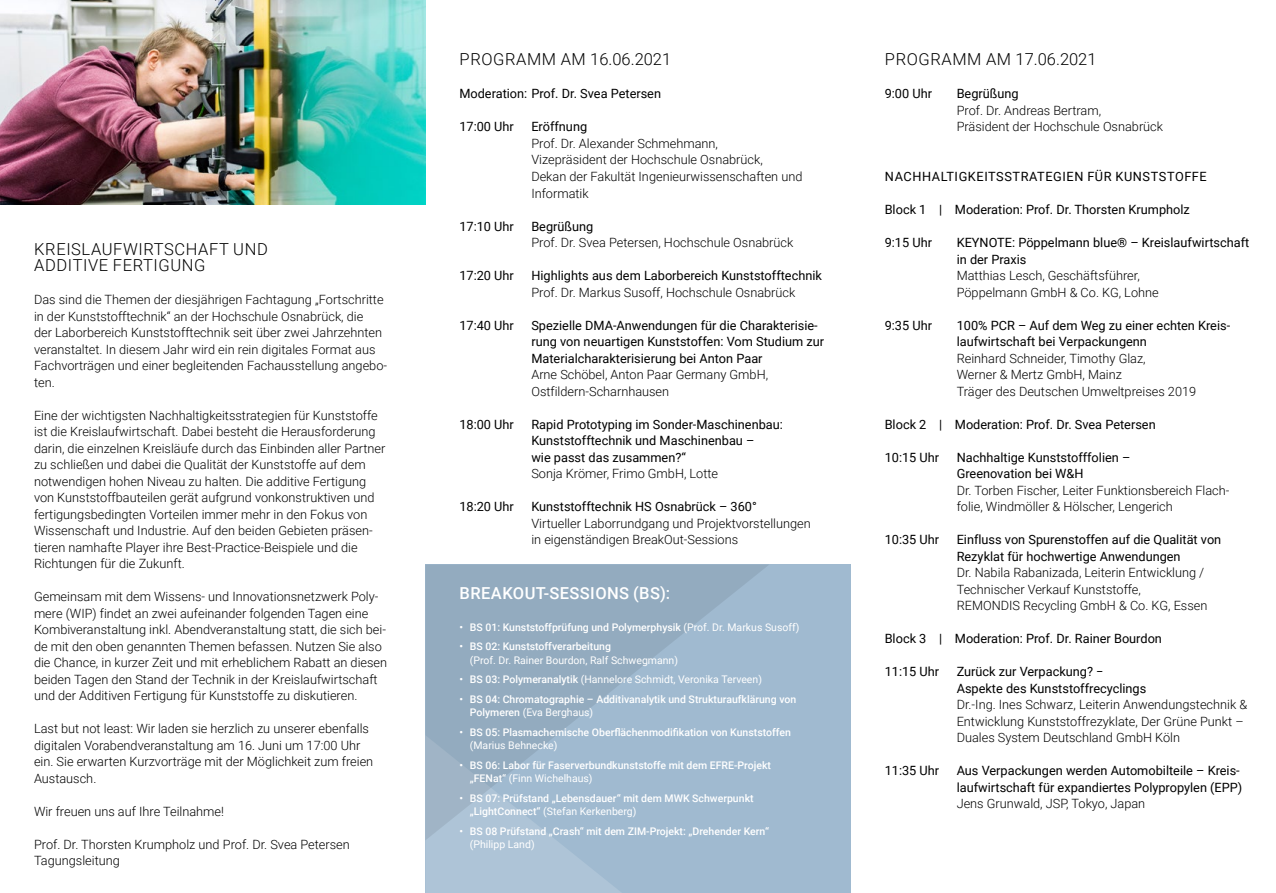
<style>
.page{position:relative;width:1276px;height:893px;background:#fff}
.page>*{position:absolute;margin:0;border:0;box-sizing:border-box;transform-origin:0 0}
.Copytext___Medium{font:300 16.5px "Roboto";letter-spacing:.035em;color:#000}
.Head_H2___Innen{font:300 16.5px/16.5px "Roboto";letter-spacing:.035em;color:#000}
.Copytext_Infobox___R{font:500 16.5px "Roboto";letter-spacing:.025em;color:#fff}
.Copytext___Medium-2{font:300 12.75px/16.5px "Roboto";color:#000}
.Copytext___Medium-3{font:12.75px/16.5px "Roboto";color:#000}
.Copytext___Medium-4{font:12.75px "Roboto";letter-spacing:.045em;color:#000}
.t1{font:500 10.5px/13.5px "Roboto";color:#fff}
.t2{font:10.5px/13.5px "Roboto";color:#fff}
.s1{font-weight:400}
.s2{font-weight:300}
.s3{font-weight:500}
</style>
<div class="page">
<div style="left:425px;top:564px;width:425px;height:329px;background:#a0bad0"></div>
<svg style="left:426px;top:840px;width:195px;height:53px"></svg>
<svg style="left:425px;top:565px;width:343px;height:275px"></svg>
<img style="left:0;top:0;width:425px;height:204px">
<p class="Head_H2___Innen" style="left:34px;top:240px;width:235px">KREISLAUFWIRTSCHAFT UND<br>ADDITIVE FERTIGUNG</p>
<p class="Copytext___Medium-2" style="left:34px;top:291px;width:354px">Das sind die Themen der diesjährigen Fachtagung „Fortschritte in der Kunststofftechnik“ an der Hochschule Osnabrück, die<br>der Laborbereich Kunststofftechnik seit über zwei Jahrzehnten veranstaltet. In diesem Jahr wird ein rein digitales Format aus Fachvorträgen und einer begleitenden Fachausstellung angebo&shy;ten.</p>
<p class="Copytext___Medium-2" style="left:34px;top:407px;width:345px">Eine der wichtigsten Nachhaltigkeitsstrategien für Kunststoffe</p>
<p class="Copytext___Medium-2" style="left:34px;top:423px;width:343px">ist die Kreislaufwirtschaft. Dabei besteht die Herausforderung</p>
<p class="Copytext___Medium-2" style="left:34px;top:440px;width:353px">darin, die einzelnen Kreisläufe durch das Einbinden aller Partner</p>
<p class="Copytext___Medium-2" style="left:34px;top:456px;width:333px">zu schließen und dabei die Qualität der Kunststoffe auf dem</p>
<p class="Copytext___Medium-2" style="left:34px;top:473px;width:342px">notwendigen hohen Niveau zu halten. Die additive Fertigung von Kunststoffbauteilen gerät aufgrund vonkonstruktiven und fertigungsbedingten Vorteilen immer mehr in den Fokus von Wissenschaft und Industrie. Auf den beiden Gebieten präsen&shy;tieren namhafte Player ihre Best-Practice-Beispiele und die Richtungen für die Zukunft.</p>
<p class="Copytext___Medium-2" style="left:34px;top:588px;width:355px">Gemeinsam mit dem Wissens- und Innovationsnetzwerk Poly&shy;mere (WIP) findet an zwei aufeinander folgenden Tagen eine Kombiveranstaltung inkl. Abendveranstaltung statt, die sich bei&shy;de mit den oben genannten Themen befassen. Nutzen Sie also die Chance, in kurzer Zeit und mit erheblichem Rabatt an diesen beiden Tagen den Stand der Technik in der Kreislaufwirtschaft und der Additiven Fertigung für Kunststoffe zu diskutieren.</p>
<p class="Copytext___Medium-2" style="left:34px;top:720px;width:341px">Last but not least: Wir laden sie herzlich zu unserer ebenfalls digitalen Vorabendveranstaltung am 16. Juni um 17:00 Uhr ein. Sie erwarten Kurzvorträge mit der Möglichkeit zum freien Austausch.</p>
<p class="Copytext___Medium-2" style="left:34px;top:803px;width:191px">Wir freuen uns auf Ihre Teilnahme!</p>
<p class="Copytext___Medium-2" style="left:34px;top:836px;width:317px">Prof. Dr. Thorsten Krumpholz und Prof. Dr. Svea Petersen<br>Tagungsleitung</p>
<p class="Copytext___Medium" style="left:460px;top:48px;width:213px">PROGRAMM AM 16.06.2021</p>
<p class="Copytext___Medium-3" style="left:459px;top:85px;width:203px">Moderation: Prof. Dr. Svea Petersen</p>
<p class="Copytext___Medium-3" style="left:459px;top:118px;width:56px">17:00 Uhr</p>
<p class="Copytext___Medium-2" style="left:531px;top:118px;width:233px"><span class="s1">Eröffnung<br></span>Prof. Dr. Alexander Schmehmann,<br>Vizepräsident der Hochschule Osnabrück,</p>
<p class="Copytext___Medium-2" style="left:531px;top:168px;width:273px">Dekan der Fakultät Ingenieurwissenschaften und<br>Informatik</p>
<p class="Copytext___Medium-3" style="left:459px;top:217px;width:56px">17:10 Uhr</p>
<p class="Copytext___Medium-3" style="left:531px;top:217px;width:63px">Begrüßung</p>
<p class="Copytext___Medium-2" style="left:531px;top:234px;width:263px">Prof. Dr. Svea Petersen, Hochschule Osnabrück</p>
<p class="Copytext___Medium-3" style="left:459px;top:267px;width:56px">17:20 Uhr</p>
<p class="Copytext___Medium-3" style="left:531px;top:267px;width:292px">Highlights aus dem Laborbereich Kunststofftechnik<br><span class="s2">Prof. Dr. Markus Susoff, Hochschule Osnabrück</span></p>
<p class="Copytext___Medium-3" style="left:459px;top:316px;width:56px">17:40 Uhr</p>
<p class="Copytext___Medium-3" style="left:531px;top:316px;width:294px">Spezielle DMA-Anwendungen für die Charakterisie&shy;rung von neuartigen Kunststoffen: Vom Studium zur Materialcharakterisierung bei Anton Paar<br><span class="s2">Arne Schöbel, Anton Paar Germany GmbH, Ostfildern-Scharnhausen</span></p>
<p class="Copytext___Medium-3" style="left:459px;top:415px;width:56px">18:00 Uhr</p>
<p class="Copytext___Medium-3" style="left:531px;top:415px;width:253px">Rapid Prototyping im Sonder-Maschinenbau:<br>Kunststofftechnik und Maschinenbau –<br>wie passt das zusammen?“<br><span class="s2">Sonja Krömer, Frimo GmbH, Lotte</span></p>
<p class="Copytext___Medium-3" style="left:459px;top:498px;width:56px">18:20 Uhr</p>
<p class="Copytext___Medium-2" style="left:531px;top:498px;width:281px"><span class="s1">Kunststofftechnik HS Osnabrück – 360°<br></span>Virtueller Laborrundgang und Projektvorstellungen in eigenständigen BreakOut-Sessions</p>
<p class="Copytext_Infobox___R" style="left:460px;top:582px;width:212px">BREAKOUT-SESSIONS (BS):</p>
<p class="t1" style="left:459px;top:620px;width:342px">• BS 01: Kunststoffprüfung und Polymerphysik <span class="s1">(Prof. Dr. Markus Susoff)</span></p>
<p class="t2" style="left:470px;top:639px;width:210px;text-indent:-10px"><span class="s3">• BS 02: Kunststoffverarbeitung<br></span>(Prof. Dr. Rainer Bourdon, Ralf Schwegmann)</p>
<p class="t2" style="left:459px;top:672px;width:304px"><span class="s3">• BS 03: Polymeranalytik</span> (Hannelore Schmidt, Veronika Terveen)</p>
<p class="t1" style="left:470px;top:692px;width:328px;text-indent:-10px">• BS 04: Chromatographie – Additivanalytik und Strukturaufklärung von<br>Polymeren <span class="s1">(Eva Berghaus)</span></p>
<p class="t1" style="left:470px;top:725px;width:322px;text-indent:-10px">• BS 05: Plasmachemische Oberflächenmodifikation von Kunststoffen <span class="s1">(Marius Behnecke)</span></p>
<p class="t1" style="left:470px;top:758px;width:303px;text-indent:-10px">• BS 06: Labor für Faserverbundkunststoffe mit dem EFRE-Projekt „FENat“ <span class="s1">(Finn Wichelhaus)</span></p>
<p class="t1" style="left:470px;top:791px;width:285px;text-indent:-10px">• BS 07: Prüfstand „Lebensdauer“ mit dem MWK Schwerpunkt „LightConnect“ <span class="s1">(Stefan Kerkenberg)</span></p>
<p class="t1" style="left:470px;top:824px;width:301px;text-indent:-10px">• BS 08 Prüfstand „Crash“ mit dem ZIM-Projekt: „Drehender Kern“ <span class="s1">(Philipp Land)</span></p>
<p class="Copytext___Medium" style="left:885px;top:48px;width:213px">PROGRAMM AM 17.06.2021</p>
<p class="Copytext___Medium-3" style="left:884px;top:85px;width:49px">9:00 Uhr</p>
<p class="Copytext___Medium-2" style="left:956px;top:85px;width:208px"><span class="s1">Begrüßung<br></span>Prof. Dr. Andreas Bertram,<br>Präsident der Hochschule Osnabrück</p>
<p class="Copytext___Medium-4" style="left:885px;top:168px;width:323px">NACHHALTIGKEITSSTRATEGIEN FÜR KUNSTSTOFFE</p>
<p class="Copytext___Medium-3" style="left:884px;top:201px;width:307px">Block 1 | Moderation: Prof. Dr. Thorsten Krumpholz</p>
<p class="Copytext___Medium-3" style="left:884px;top:234px;width:49px">9:15 Uhr</p>
<p class="Copytext___Medium-3" style="left:956px;top:234px;width:294px">KEYNOTE: Pöppelmann blue® – Kreislaufwirtschaft in der Praxis</p>
<p class="Copytext___Medium-2" style="left:956px;top:267px;width:203px">Matthias Lesch, Geschäftsführer,<br>Pöppelmann GmbH &amp; Co. KG, Lohne</p>
<p class="Copytext___Medium-3" style="left:884px;top:316px;width:49px">9:35 Uhr</p>
<p class="Copytext___Medium-3" style="left:956px;top:316px;width:275px">100% PCR – Auf dem Weg zu einer echten Kreis&shy;laufwirtschaft bei Verpackungenn</p>
<p class="Copytext___Medium-2" style="left:956px;top:349px;width:190px">Reinhard Schneider, Timothy Glaz,<br>Werner &amp; Mertz GmbH, Mainz</p>
<p class="Copytext___Medium-2" style="left:956px;top:382px;width:241px">Träger des Deutschen Umweltpreises 2019</p>
<p class="Copytext___Medium-3" style="left:884px;top:415px;width:272px">Block 2 | Moderation: Prof. Dr. Svea Petersen</p>
<p class="Copytext___Medium-3" style="left:884px;top:448px;width:56px">10:15 Uhr</p>
<p class="Copytext___Medium-3" style="left:956px;top:448px;width:175px">Nachhaltige Kunststofffolien –</p>
<p class="Copytext___Medium-3" style="left:956px;top:465px;width:128px">Greenovation bei W&amp;H</p>
<p class="Copytext___Medium-2" style="left:956px;top:481px;width:274px">Dr. Torben Fischer, Leiter Funktionsbereich Flach&shy;folie, Windmöller &amp; Hölscher, Lengerich</p>
<p class="Copytext___Medium-3" style="left:884px;top:531px;width:56px">10:35 Uhr</p>
<p class="Copytext___Medium-3" style="left:956px;top:531px;width:266px">Einfluss von Spurenstoffen auf die Qualität von<br>Rezyklat für hochwertige Anwendungen</p>
<p class="Copytext___Medium-2" style="left:956px;top:564px;width:252px">Dr. Nabila Rabanizada, Leiterin Entwicklung /<br>Technischer Verkauf Kunststoffe,<br>REMONDIS Recycling GmbH &amp; Co. KG, Essen</p>
<p class="Copytext___Medium-3" style="left:884px;top:630px;width:279px">Block 3 | Moderation: Prof. Dr. Rainer Bourdon</p>
<p class="Copytext___Medium-3" style="left:884px;top:663px;width:56px">11:15 Uhr</p>
<p class="Copytext___Medium-3" style="left:956px;top:663px;width:191px">Zurück zur Verpackung? −<br>Aspekte des Kunststoffrecyclings</p>
<p class="Copytext___Medium-2" style="left:956px;top:696px;width:292px">Dr.-Ing. Ines Schwarz, Leiterin Anwendungstechnik &amp;<br>Entwicklung Kunststoffrezyklate, Der Grüne Punkt –<br>Duales System Deutschland GmbH Köln</p>
<p class="Copytext___Medium-3" style="left:884px;top:762px;width:56px">11:35 Uhr</p>
<p class="Copytext___Medium-3" style="left:956px;top:762px;width:287px">Aus Verpackungen werden Automobilteile – Kreis&shy;laufwirtschaft für expandiertes Polypropylen (EPP)<br><span class="s2">Jens Grunwald, JSP, Tokyo, Japan</span></p>
</div>
